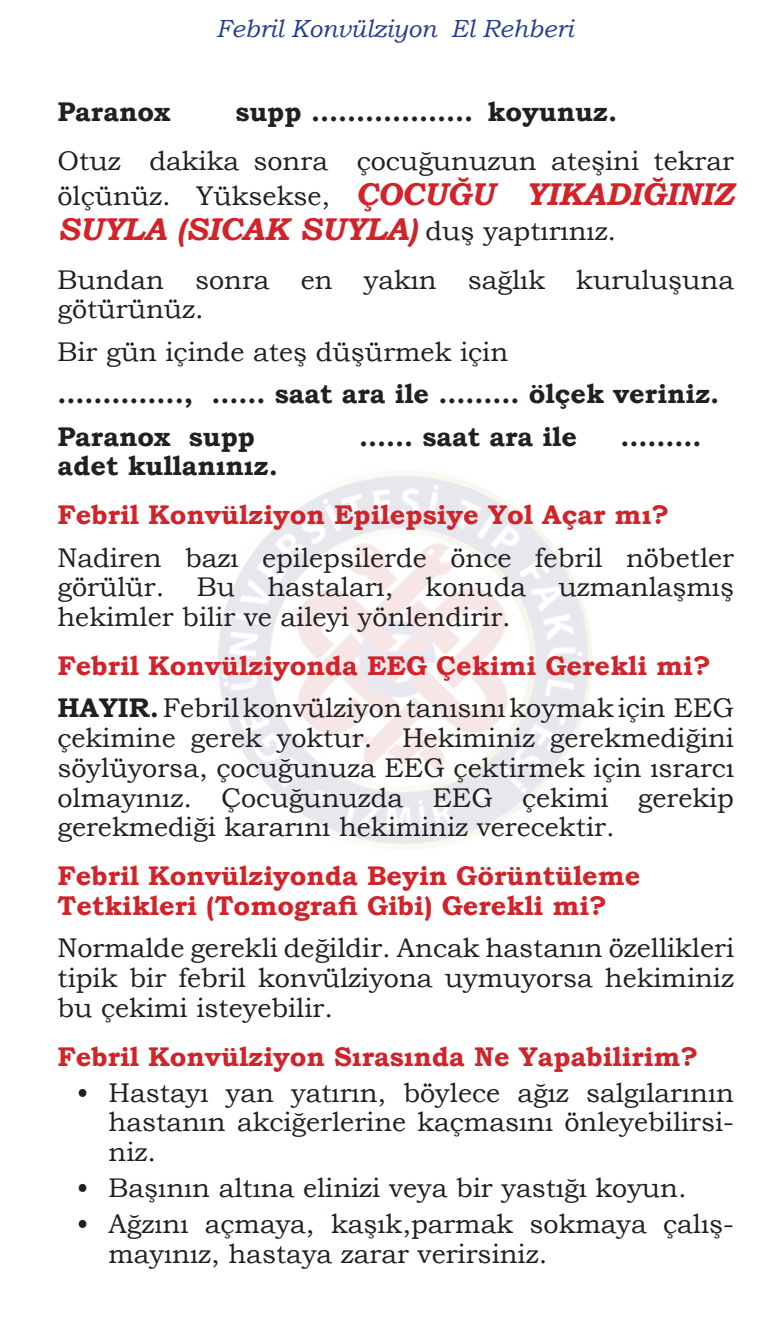
<style>
.page{position:relative;width:766px;height:1340px;background:#fff}
.page>*{position:absolute;margin:0;border:0;box-sizing:border-box;transform-origin:0 0}
.t1{font:italic 700 31.5px "Bookman Old Style";color:#d1232a}
.t2{font:27px/29.7px "Bookman Old Style";color:#231f20;text-align:justify}
.t3{font:700 27px/29.7px "Bookman Old Style";color:#d1232a}
.t4{font:700 27px "Bookman Old Style";color:#231f20}
.t5{font:italic 24.75px "Bookman Old Style";color:#253f8e}
.s1{font-weight:700;font-style:italic;font-size:31.5px;color:#d1232a}
.s2{font-weight:400;font-style:normal;font-size:27px;color:#231f20}
.s3{font-weight:700}
</style>
<div class="page">
<img style="left:218px;top:470px;width:373px;height:379px">
<p class="t5" style="left:216px;top:12px;width:358px">Febril Konvülziyon El Rehberi</p>
<p class="t4" style="left:57px;top:93px;width:114px">Paranox</p>
<p class="t4" style="left:235px;top:93px;width:383px">supp ……………… koyunuz.</p>
<p class="t2" style="left:57px;top:144px;width:678px;line-height:34.6px">Otuz dakika sonra çocuğunuzun ateşini tekrar ölçünüz. Yüksekse, <span class="s1">ÇOCUĞU YIKADIĞINIZ</span></p>
<p class="t1" style="left:57px;top:206px;width:560px">SUYLA (SICAK SUYLA) <span class="s2">duş yaptırınız.</span></p>
<p class="t2" style="left:57px;top:264px;width:678px">Bundan sonra en yakın sağlık kuruluşuna götürünüz.</p>
<p class="t2" style="left:57px;top:337px;width:452px">Bir gün içinde ateş düşürmek için</p>
<p class="t4" style="left:57px;top:374px;width:663px">………….., …… saat ara ile ……… ölçek veriniz.</p>
<p class="t4" style="left:57px;top:417px;width:199px">Paranox supp</p>
<p class="t4" style="left:359px;top:417px;width:219px">…… saat ara ile</p>
<p class="t4" style="left:620px;top:417px;width:82px">………</p>
<p class="t4" style="left:57px;top:446px;width:222px">adet kullanınız.</p>
<p class="t3" style="left:57px;top:500px;width:613px">Febril Konvülziyon Epilepsiye Yol Açar mı?</p>
<p class="t2" style="left:57px;top:542px;width:678px">Nadiren bazı epilepsilerde önce febril nöbetler görülür. Bu hastaları, konuda uzmanlaşmış hekimler bilir ve aileyi yönlendirir.</p>
<p class="t3" style="left:57px;top:650px;width:654px">Febril Konvülziyonda EEG Çekimi Gerekli mi?</p>
<p class="t2" style="left:57px;top:693px;width:678px"><span class="s3">HAYIR.</span> Febril konvülziyon tanısını koymak için EEG çekimine gerek yoktur. Hekiminiz gerekmediğini söylüyorsa, çocuğunuza EEG çektirmek için ısrarcı olmayınız. Çocuğunuzda EEG çekimi gerekip gerekmediği kararını hekiminiz verecektir.</p>
<p class="t3" style="left:57px;top:860px;width:584px">Febril Konvülziyonda Beyin Görüntüleme<br>Tetkikleri (Tomografi Gibi) Gerekli mi?</p>
<p class="t2" style="left:57px;top:933px;width:678px">Normalde gerekli değildir. Ancak hastanın özellikleri tipik bir febril konvülziyona uymuyorsa hekiminiz bu çekimi isteyebilir.</p>
<p class="t3" style="left:57px;top:1041px;width:642px">Febril Konvülziyon Sırasında Ne Yapabilirim?</p>
<p class="t2" style="left:108px;top:1077px;width:627px;text-indent:-32px">• Hastayı yan yatırın, böylece ağız salgılarının hastanın akciğerlerine kaçmasını önleyebilirsi&shy;niz.</p>
<p class="t2" style="left:77px;top:1173px;width:611px">• Başının altına elinizi veya bir yastığı koyun.</p>
<p class="t2" style="left:108px;top:1209px;width:627px;text-indent:-32px">• Ağzını açmaya, kaşık,parmak sokmaya çalış&shy;mayınız, hastaya zarar verirsiniz.</p>
</div>
